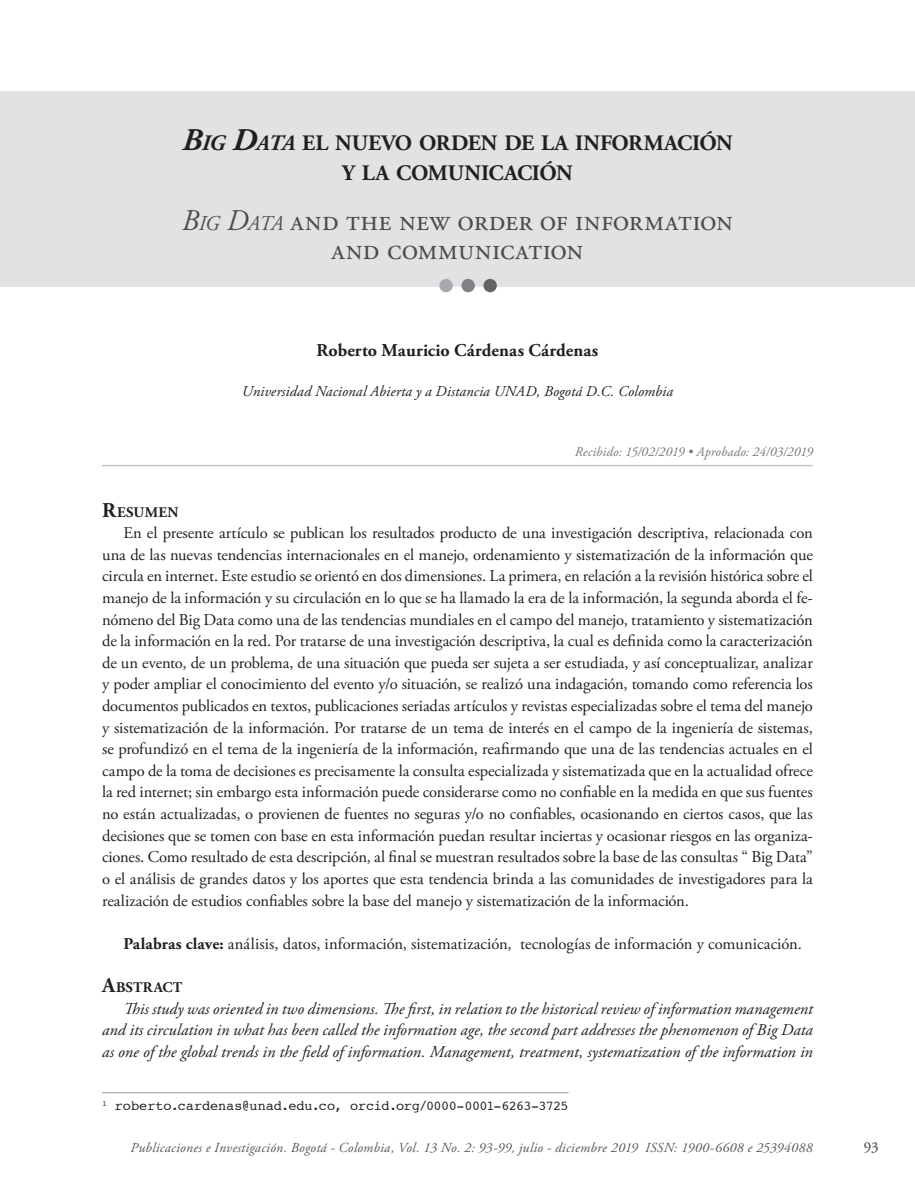
<style>
.page{position:relative;width:915px;height:1191px;background:#fff}
.page>*{position:absolute;margin:0;border:0;box-sizing:border-box;transform-origin:0 0}
._1_TITULO_Ingles{font:30px/28.5px "Adobe Garamond Pro";letter-spacing:.01em;color:#4b4c4d;text-align:center}
._1_TITULO_español{font:700 22.05px/30px "Adobe Garamond Pro";letter-spacing:-.01em;color:#231f20;text-align:center}
._1_Nomre{font:700 18px "Adobe Garamond Pro";letter-spacing:.005em;color:#231f20}
.TEXTO_CORRIDO{font:16.5px/21.6px "Adobe Garamond Pro";letter-spacing:-.005em;color:#231f20;text-align:justify}
.TEXTO_CORRIDO-2{font:italic 16.5px/21.6px "Adobe Garamond Pro";letter-spacing:.005em;color:#231f20;text-align:justify}
._1_Universidad{font:italic 15px "Adobe Garamond Pro";letter-spacing:.005em;color:#231f20}
.t1{font:15px "Adobe Garamond Pro";color:#6c6d70}
._2_Abstact{font:700 14.7px "Adobe Garamond Pro";letter-spacing:.015em;color:#231f20}
._2_Resume{font:700 14.7px "Adobe Garamond Pro";letter-spacing:.025em;color:#231f20}
.plantilla{font:italic 13.8px "Adobe Garamond Pro";letter-spacing:.02em;color:#57585a}
._1_Correo_NEW{font:13.5px "Courier";letter-spacing:-.01em;color:#231f20}
._1_Fechas{font:italic 13.5px "Adobe Garamond Pro";letter-spacing:.005em;color:#76787b}
.s1{font-style:italic;font-size:31.5px}
.s2{font-style:italic}
.s3{font-style:italic;font-size:21px}
.s4{font-size:21px}
.s5{font-weight:700}
</style>
<div class="page">
<div style="left:0;top:92px;width:914px;height:195px;background:#e1e2e4"></div>
<div style="left:483px;top:279px;width:13px;height:13px;background:#636366;border-radius:50%"></div>
<div style="left:461px;top:279px;width:13px;height:13px;background:#808285;border-radius:50%"></div>
<div style="left:439px;top:279px;width:13px;height:13px;background:#a8a9ad;border-radius:50%"></div>
<hr style="left:102px;top:465px;width:710px;height:1px;background:#c1c2c4">
<hr style="left:102px;top:1092px;width:466px;height:1px;background:#939598">
<p class="_1_TITULO_español" style="left:182px;top:129px;width:552px"><span class="s1">B</span><span class="s2">ig</span> <span class="s1">D</span><span class="s2">ata</span> EL NUEVO ORDEN DE LA INFORMACIÓN<br>Y LA COMUNICACIÓN</p>
<p class="_1_TITULO_Ingles" style="left:182px;top:207px;width:552px"><span class="s2">B</span><span class="s3">ig</span> <span class="s2">D</span><span class="s3">ata</span> and the new order of information and communication</p>
<p class="_1_Nomre" style="left:316px;top:340px;width:283px">Roberto Mauricio Cárdenas Cárdenas</p>
<p class="_1_Universidad" style="left:242px;top:382px;width:432px">Universidad Nacional Abierta y a Distancia UNAD, Bogotá D.C. Colombia</p>
<p class="_1_Fechas" style="left:574px;top:444px;width:239px">Recibido: 15/02/2019 • Aprobado: 24/03/2019</p>
<p class="_2_Resume" style="left:102px;top:503px;width:78px"><span class="s4">R</span>ESUMEN</p>
<p class="TEXTO_CORRIDO" style="left:102px;top:523px;width:712px;text-indent:21px">En el presente artículo se publican los resultados producto de una investigación descriptiva, relacionada con una de las nuevas tendencias internacionales en el manejo, ordenamiento y sistematización de la información que circula en internet. Este estudio se orientó en dos dimensiones. La primera, en relación a la revisión histórica sobre el manejo de la información y su circulación en lo que se ha llamado la era de la información, la segunda aborda el fe&shy;nómeno del Big Data como una de las tendencias mundiales en el campo del manejo, tratamiento y sistematización de la información en la red. Por tratarse de una investigación descriptiva, la cual es definida como la caracterización de un evento, de un problema, de una situación que pueda ser sujeta a ser estudiada, y así conceptualizar, analizar y poder ampliar el conocimiento del evento y/o situación, se realizó una indagación, tomando como referencia los documentos publicados en textos, publicaciones seriadas artículos y revistas especializadas sobre el tema del manejo y sistematización de la información. Por tratarse de un tema de interés en el campo de la ingeniería de sistemas, se profundizó en el tema de la ingeniería de la información, reafirmando que una de las tendencias actuales en el campo de la toma de decisiones es precisamente la consulta especializada y sistematizada que en la actualidad ofrece la red internet; sin embargo esta información puede considerarse como no confiable en la medida en que sus fuentes no están actualizadas, o provienen de fuentes no seguras y/o no confiables, ocasionando en ciertos casos, que las decisiones que se tomen con base en esta información puedan resultar inciertas y ocasionar riesgos en las organiza&shy;ciones. Como resultado de esta descripción, al final se muestran resultados sobre la base de las consultas “ Big Data” o el análisis de grandes datos y los aportes que esta tendencia brinda a las comunidades de investigadores para la realización de estudios confiables sobre la base del manejo y sistematización de la información.</p>
<p class="TEXTO_CORRIDO" style="left:123px;top:933px;width:679px"><span class="s5">Palabras clave:</span> análisis, datos, información, sistematización, tecnologías de información y comunicación.</p>
<p class="_2_Abstact" style="left:102px;top:978px;width:82px"><span class="s4">A</span>BSTRACT</p>
<p class="TEXTO_CORRIDO-2" style="left:102px;top:998px;width:712px;text-indent:21px">This study was oriented in two dimensions. The first, in relation to the historical review of information management and its circulation in what has been called the information age, the second part addresses the phenomenon of Big Data as one of the global trends in the field of information. Management, treatment, systematization of the information in</p>
<p class="_1_Correo_NEW" style="left:102px;top:1095px;width:468px"><sup>1</sup> roberto.cardenas@unad.edu.co, orcid.org/0000-0001-6263-3725</p>
<p class="plantilla" style="left:131px;top:1139px;width:683px">Publicaciones e Investigación. Bogotá - Colombia, Vol. 13 No. 2: 93-99, julio - diciembre 2019 ISSN: 1900-6608 e 25394088</p>
<p class="t1" style="left:863px;top:1137px;width:16px">93</p>
</div>
